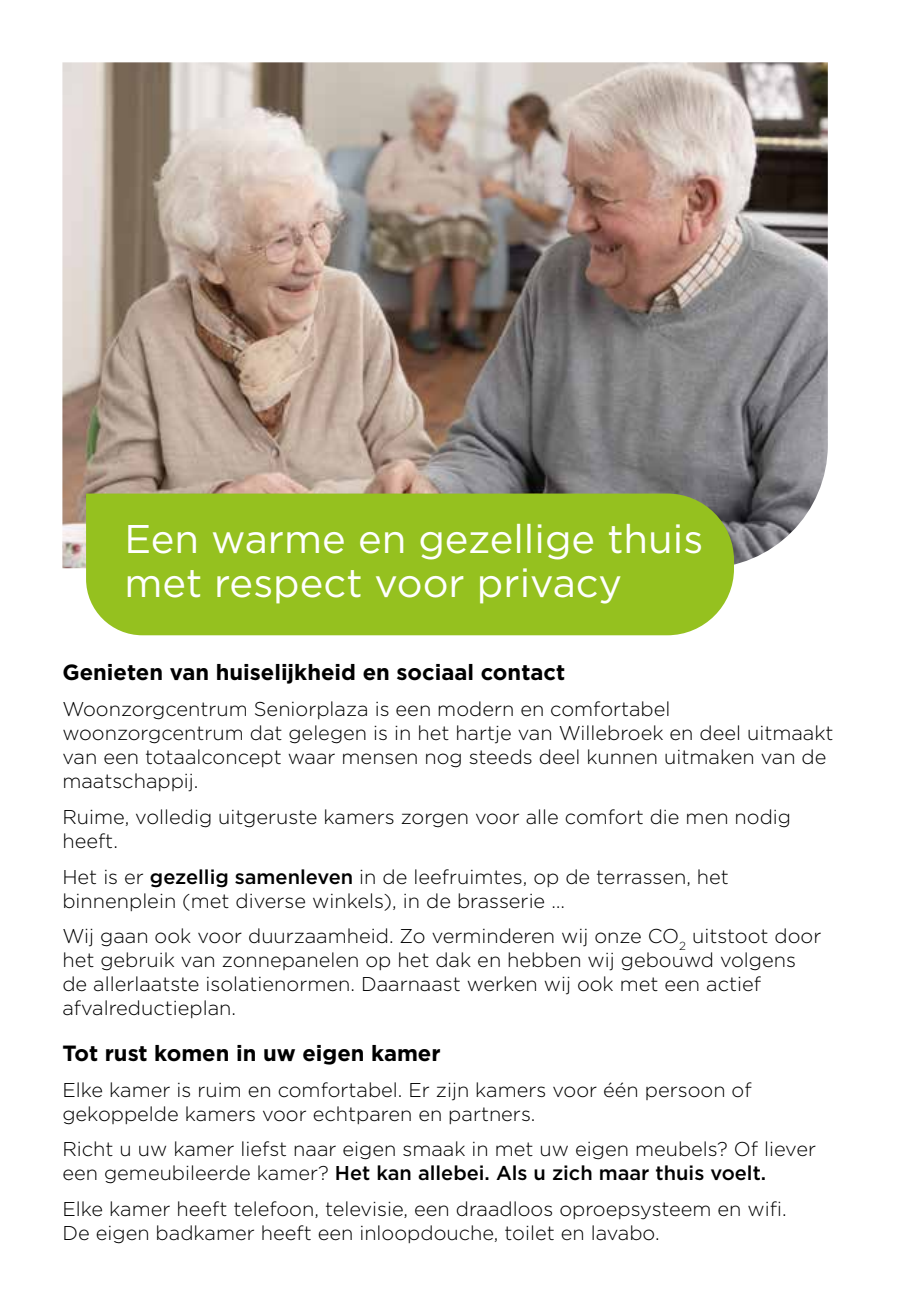
<style>
.page{position:relative;width:908px;height:1304px;background:#fff}
.page>*{position:absolute;margin:0;border:0;box-sizing:border-box;transform-origin:0 0}
.t1{font:40px/44px "Gotham";color:#fff}
.t2{font:700 22px "Gotham";color:#000}
.t3{font:300 20px/24px "Gotham";color:#000}
.s1{font-weight:500}
</style>
<div class="page">
<img style="left:62px;top:62px;width:765px;height:506px">
<div style="left:86px;top:494px;width:647px;height:141px;background:#95c11f"></div>
<h1 class="t1" style="left:124px;top:516px;width:580px">Een warme en gezellige thuis met respect voor privacy</h1>
<p class="t2" style="left:62px;top:658px;width:504px">Genieten van huiselijkheid en sociaal contact</p>
<p class="t3" style="left:62px;top:696px;width:772px">Woonzorgcentrum Seniorplaza is een modern en comfortabel woonzorgcentrum dat gelegen is in het hartje van Willebroek en deel uitmaakt van een totaalconcept waar mensen nog steeds deel kunnen uitmaken van de maatschappij.</p>
<p class="t3" style="left:62px;top:804px;width:729px">Ruime, volledig uitgeruste kamers zorgen voor alle comfort die men nodig heeft.</p>
<p class="t3" style="left:62px;top:864px;width:667px">Het is er <span class="s1">gezellig samenleven</span> in de leefruimtes, op de terrassen, het binnenplein (met diverse winkels), in de brasserie …</p>
<p class="t3" style="left:62px;top:924px;width:760px">Wij gaan ook voor duurzaamheid. Zo verminderen wij onze CO<sub>2</sub> uitstoot door het gebruik van zonnepanelen op het dak en hebben wij gebouwd volgens de allerlaatste isolatienormen. Daarnaast werken wij ook met een actief afvalreductieplan.</p>
<p class="t2" style="left:62px;top:1038px;width:379px">Tot rust komen in uw eigen kamer</p>
<p class="t3" style="left:62px;top:1077px;width:690px">Elke kamer is ruim en comfortabel. Er zijn kamers voor één persoon of gekoppelde kamers voor echtparen en partners.</p>
<p class="t3" style="left:62px;top:1137px;width:754px">Richt u uw kamer liefst naar eigen smaak in met uw eigen meubels? Of liever een gemeubileerde kamer? <span class="s1">Het kan allebei. Als u zich maar thuis voelt.</span></p>
<p class="t3" style="left:62px;top:1196px;width:725px">Elke kamer heeft telefoon, televisie, een draadloos oproepsysteem en wifi.<br>De eigen badkamer heeft een inloopdouche, toilet en lavabo.</p>
</div>
